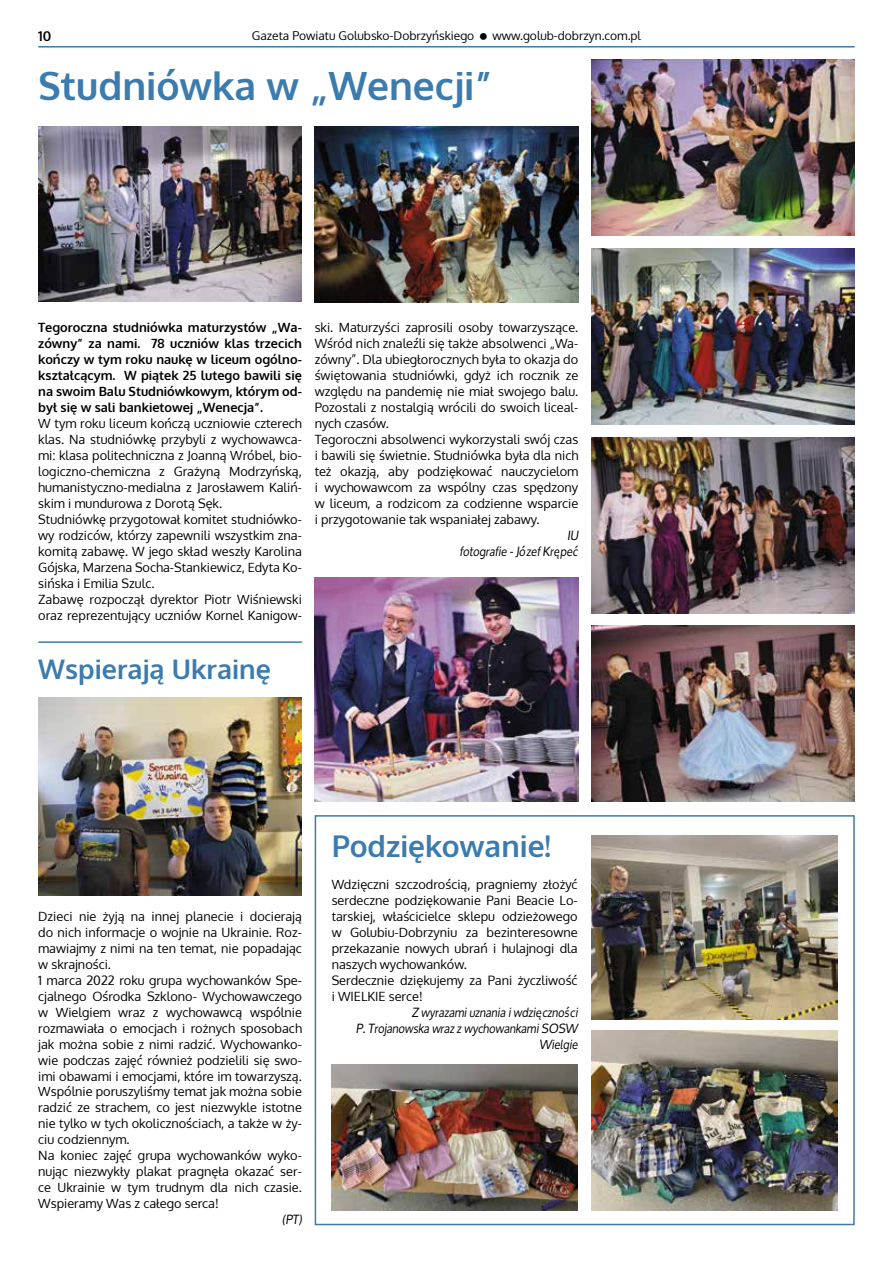
<style>
.page{position:relative;width:893px;height:1263px;background:#fff}
.page>*{position:absolute;margin:0;border:0;box-sizing:border-box;transform-origin:0 0}
.t1{font:700 39px "Oxygen";color:#3b7bad}
.t2{font:700 30px "Oxygen";color:#3b7bad}
.t3{font:700 27px "Oxygen";color:#3b7bad}
.t4{font:700 13.5px "Oxygen";color:#000}
.t5{font:12.75px/16px "Oxygen";color:#000}
.t6{font:700 12.75px/16px "Oxygen";color:#000;text-align:justify}
.t7{font:italic 12.75px/16px "Oxygen";color:#000;text-align:right}
.t8{font:12px "Oxygen";color:#000}
</style>
<div class="page">
<hr style="left:38px;top:46px;width:817px;height:2px;background:#3b7bad">
<img style="left:591px;top:1031px;width:246px;height:179px">
<img style="left:332px;top:1065px;width:246px;height:145px">
<img style="left:591px;top:835px;width:246px;height:184px">
<img style="left:38px;top:697px;width:264px;height:199px">
<img style="left:38px;top:126px;width:264px;height:176px">
<img style="left:315px;top:126px;width:263px;height:176px">
<img style="left:315px;top:577px;width:263px;height:225px">
<img style="left:591px;top:626px;width:264px;height:176px">
<img style="left:591px;top:60px;width:264px;height:175px">
<div style="left:315px;top:815px;width:540px;height:410px;border:2px solid #3b7bad"></div>
<hr style="left:38px;top:641px;width:264px;height:2px;background:#3b7bad">
<img style="left:591px;top:249px;width:264px;height:175px">
<img style="left:591px;top:438px;width:264px;height:175px">
<p class="t4" style="left:38px;top:28px;width:15px">10</p>
<p class="t8" style="left:252px;top:27px;width:224px">Gazeta Powiatu Golubsko-Dobrzyńskiego</p>
<p class="t8" style="left:492px;top:27px;width:150px">www.golub-dobrzyn.com.pl</p>
<h1 class="t1" style="left:38px;top:61px;width:456px">Studniówka w „Wenecji”</h1>
<p class="t6" style="left:38px;top:320px;width:265px">Tegoroczna studniówka maturzystów „Wa&shy;zówny” za nami. 78 uczniów klas trzecich kończy w tym roku naukę w liceum ogólno&shy;kształcącym. W piątek 25 lutego bawili się na swoim Balu Studniówkowym, którym od&shy;był się w sali bankietowej „Wenecja”.</p>
<p class="t5" style="left:38px;top:415px;width:265px">W tym roku liceum kończą uczniowie czterech klas. Na studniówkę przybyli z wychowawca‑ mi: klasa politechniczna z Joanną Wróbel, bio‑ logiczno-chemiczna z Grażyną Modrzyńską, humanistyczno-medialna z Jarosławem Kaliń‑ skim i mundurowa z Dorotą Sęk.<br>Studniówkę przygotował komitet studniówko‑ wy rodziców, którzy zapewnili wszystkim zna‑ komitą zabawę. W jego skład weszły Karolina Gójska, Marzena Socha-Stankiewicz, Edyta Ko‑ sińska i Emilia Szulc.<br>Zabawę rozpoczął dyrektor Piotr Wiśniewski oraz reprezentujący uczniów Kornel Kanigow‑</p>
<p class="t5" style="left:315px;top:319px;width:265px">ski. Maturzyści zaprosili osoby towarzyszące.<br>Wśród nich znaleźli się także absolwenci „Wa‑ zówny”. Dla ubiegłorocznych była to okazja do świętowania studniówki, gdyż ich rocznik ze względu na pandemię nie miał swojego balu.<br>Pozostali z nostalgią wrócili do swoich liceal‑ nych czasów.<br>Tegoroczni absolwenci wykorzystali swój czas i bawili się świetnie. Studniówka była dla nich też okazją, aby podziękować nauczycielom i wychowawcom za wspólny czas spędzony w liceum, a rodzicom za codzienne wsparcie i przygotowanie tak wspaniałej zabawy.</p>
<p class="t7" style="left:459px;top:526px;width:120px">IU<br>fotografie - Józef Krępeć</p>
<h3 class="t3" style="left:38px;top:653px;width:234px">Wspierają Ukrainę</h3>
<p class="t5" style="left:38px;top:908px;width:265px">Dzieci nie żyją na innej planecie i docierają do nich informacje o wojnie na Ukrainie. Roz‑ mawiajmy z nimi na ten temat, nie popadając w skrajności.<br>1 marca 2022 roku grupa wychowanków Spe‑ cjalnego Ośrodka Szklono- Wychowawczego w Wielgiem wraz z wychowawcą wspólnie rozmawiała o emocjach i rożnych sposobach jak można sobie z nimi radzić. Wychowanko‑ wie podczas zajęć również podzielili się swo‑ imi obawami i emocjami, które im towarzyszą.<br>Wspólnie poruszyliśmy temat jak można sobie radzić ze strachem, co jest niezwykle istotne nie tylko w tych okolicznościach, a także w ży‑ ciu codziennym.<br>Na koniec zajęć grupa wychowanków wyko‑ nując niezwykły plakat pragnęła okazać ser‑ ce Ukrainie w tym trudnym dla nich czasie.<br>Wspieramy Was z całego serca!</p>
<p class="t7" style="left:282px;top:1210px;width:22px">(PT)</p>
<h2 class="t2" style="left:332px;top:828px;width:221px">Podziękowanie!</h2>
<p class="t5" style="left:332px;top:877px;width:247px">Wdzięczni szczodrością, pragniemy złożyć serdeczne podziękowanie Pani Beacie Lo‑ tarskiej, właścicielce sklepu odzieżowego w Golubiu-Dobrzyniu za bezinteresowne przekazanie nowych ubrań i hulajnogi dla naszych wychowanków.<br>Serdecznie dziękujemy za Pani życzliwość i WIELKIE serce!</p>
<p class="t7" style="left:356px;top:1003px;width:223px">Z wyrazami uznania i wdzięczności<br>P. Trojanowska wraz z wychowankami SOSW<br>Wielgie</p>
</div>
